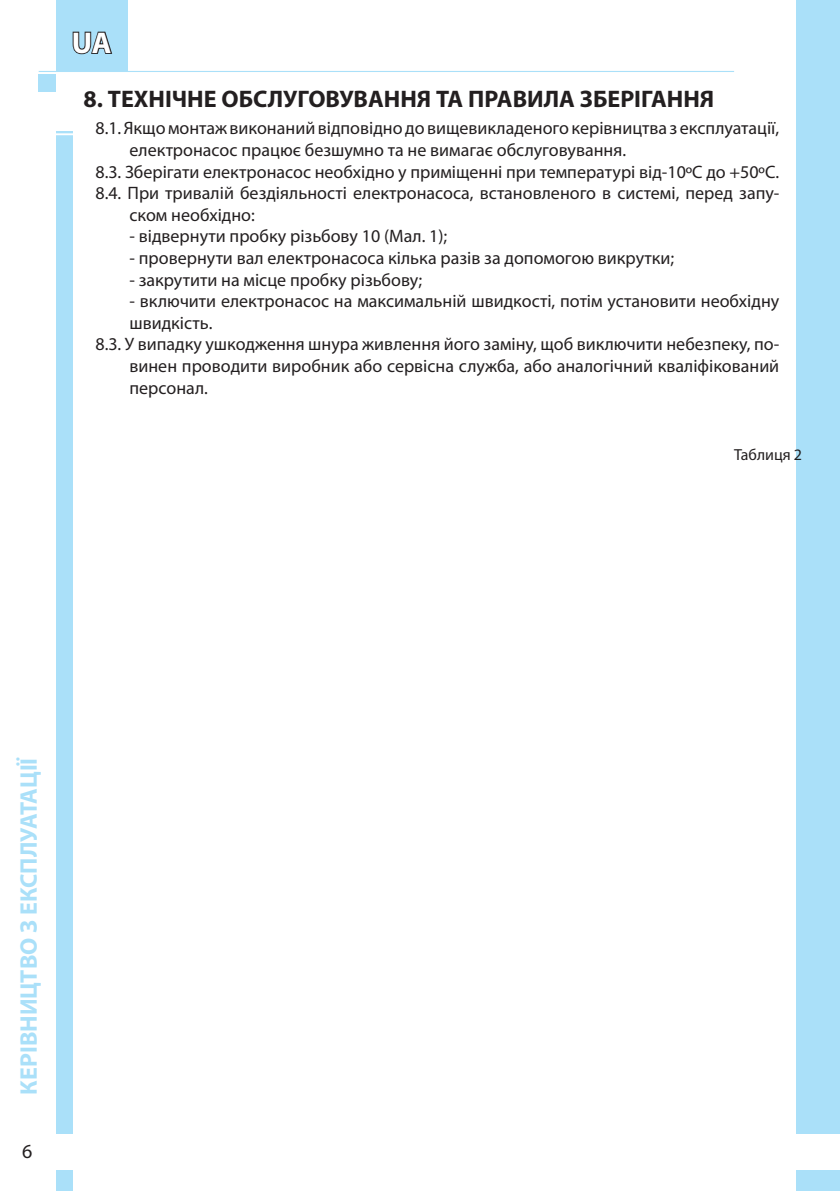
<style>
.page{position:relative;width:840px;height:1191px;background:#fff}
.page>*{position:absolute;margin:0;border:0;box-sizing:border-box;transform-origin:0 0}
.t1{font:700 30px "Myriad Pro";color:#fff}
.Заголовок{font:700 24px "Myriad Pro";color:#231f20}
.t2{font:700 24px "Myriad Pro";color:#aae0f9}
.t3{font:20px "Myriad Pro";color:#231f20}
.Список_цифр{font:18px/21.6px "Myriad Pro";color:#231f20}
.табл_подп{font:16px "Myriad Pro";color:#231f20}
</style>
<div class="page">
<div style="left:795px;top:0;width:44px;height:1191px;background:#aae0f9"></div>
<div style="left:56px;top:0;width:16px;height:1191px;background:#aae0f9"></div>
<div style="left:0;top:1134px;width:839px;height:35px;background:#fff"></div>
<div style="left:0;top:72px;width:91px;height:59px;background:#fff"></div>
<hr style="left:0;top:133px;width:91px;height:2px;background:#fff">
<hr style="left:39px;top:71px;width:694px;height:1px;background:#aae0f9">
<div style="left:39px;top:74px;width:17px;height:17px;background:#aae0f9"></div>
<div style="left:56px;top:0;width:71px;height:71px;background:#aae0f9"></div>
<svg style="left:72px;top:31px;width:41px;height:24px"></svg>
<h1 class="t1" style="left:72px;top:23px;width:41px">UA</h1>
<p class="Заголовок" style="left:83px;top:83px;width:632px">8. ТЕХНІЧНЕ ОБСЛУГОВУВАННЯ ТА ПРАВИЛА ЗБЕРІГАННЯ</p>
<p class="Список_цифр" style="left:129px;top:117px;width:651px;text-indent:-34px">8.1. Якщо монтаж виконаний відповідно до вищевикладеного керівництва з експлуатації, електронасос працює безшумно та не вимагає обслуговування.</p>
<p class="Список_цифр" style="left:95px;top:160px;width:684px">8.3. Зберігати електронасос необхідно у приміщенні при температурі від-10ºС до +50ºС.</p>
<p class="Список_цифр" style="left:129px;top:182px;width:651px;text-indent:-34px">8.4. При тривалій бездіяльності електронасоса, встановленого в системі, перед запу&shy;ском необхідно:</p>
<p class="Список_цифр" style="left:129px;top:225px;width:319px">- відвернути пробку різьбову 10 (Мал. 1);</p>
<p class="Список_цифр" style="left:129px;top:247px;width:546px">- провернути вал електронасоса кілька разів за допомогою викрутки;</p>
<p class="Список_цифр" style="left:129px;top:268px;width:294px">- закрутити на місце пробку різьбову;</p>
<p class="Список_цифр" style="left:129px;top:290px;width:651px">- включити електронасос на максимальній швидкості, потім установити необхідну швидкість.</p>
<p class="Список_цифр" style="left:129px;top:333px;width:651px;text-align:justify;text-indent:-34px">8.3. У випадку ушкодження шнура живлення його заміну, щоб виключити небезпеку, по&shy;винен проводити виробник або сервісна служба, або аналогічний кваліфікований персонал.</p>
<p class="табл_подп" style="left:733px;top:445px;width:69px">Таблиця 2</p>
<h2 class="t2" style="left:13px;top:1094px;width:340px;rotate:-90deg">КЕРIВНИЦТВО З ЕКСПЛУАТАЦІЇ</h2>
<p class="t3" style="left:22px;top:1138px;width:12px">6</p>
</div>
